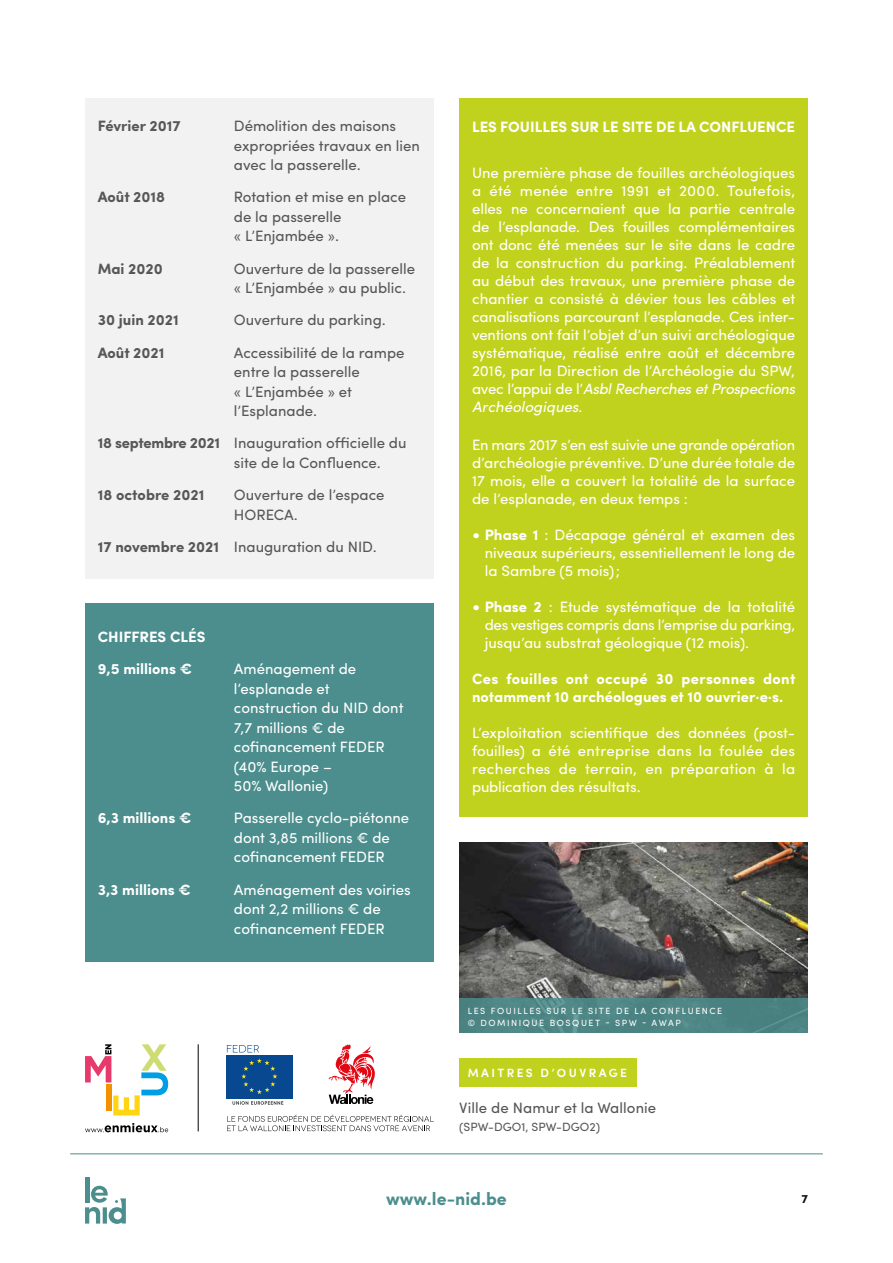
<style>
.page{position:relative;width:893px;height:1263px;background:#fff}
.page>*{position:absolute;margin:0;border:0;box-sizing:border-box;transform-origin:0 0}
.t1{font:700 18px "Sofia Pro";color:#4b8e8d}
.t2{font:15px/18px "Sofia Pro";color:#fff;text-align:justify}
.t3{font:15px/19.5px "Sofia Pro";color:#575756}
.t4{font:700 15px/18px "Sofia Pro";color:#fff}
.t5{font:700 15px "Sofia Pro";color:#575756}
.t6{font:12px "Sofia Pro";color:#575756}
.t7{font:600 12px "Sofia Pro";letter-spacing:.2em;color:#fff}
.t8{font:700 12px "Sofia Pro";color:#11100c}
.t9{font:9px/12px "Sofia Pro";letter-spacing:.17em;color:#fff}
.s1{font-weight:700}
.s2{font-style:italic}
.s3{font-size:18px}
</style>
<div class="page">
<hr style="left:85px;top:1177px;width:4px;height:25px;background:#4b8e8d">
<svg style="left:85px;top:1186px;width:41px;height:38px"></svg>
<hr style="left:70px;top:1153px;width:753px;height:1px;background:#4b8e8d">
<div style="left:459px;top:98px;width:349px;height:718px;background:#c1d21e"></div>
<img style="left:459px;top:842px;width:349px;height:157px">
<div style="left:226px;top:1055px;width:66px;height:43px;background:#084890"></div>
<svg style="left:241px;top:1058px;width:36px;height:36px"></svg>
<svg style="left:232px;top:1101px;width:51px;height:4px"></svg>
<hr style="left:198px;top:1044px;width:1px;height:87px;background:#000">
<svg style="left:85px;top:1044px;width:83px;height:71px"></svg>
<svg style="left:85px;top:1123px;width:83px;height:9px"></svg>
<svg style="left:227px;top:1045px;width:32px;height:7px"></svg>
<svg style="left:227px;top:1114px;width:207px;height:17px"></svg>
<svg style="left:329px;top:1044px;width:46px;height:60px"></svg>
<div style="left:459px;top:1058px;width:177px;height:29px;background:#c1d21e"></div>
<div style="left:85px;top:98px;width:349px;height:480px;background:#f2f2f2"></div>
<div style="left:85px;top:604px;width:349px;height:358px;background:#4b8e8d"></div>
<div style="left:459px;top:999px;width:349px;height:34px;background:#4c8584"></div>
<p class="t5" style="left:98px;top:114px;width:84px">Février 2017</p>
<p class="t3" style="left:234px;top:115px;width:188px">Démolition des maisons expropriées travaux en lien avec la passerelle.</p>
<p class="t5" style="left:98px;top:186px;width:69px">Août 2018</p>
<p class="t3" style="left:234px;top:186px;width:174px">Rotation et mise en place de la passerelle<br>« L’Enjambée ».</p>
<p class="t5" style="left:98px;top:257px;width:66px">Mai 2020</p>
<p class="t3" style="left:234px;top:258px;width:183px">Ouverture de la passerelle « L’Enjambée » au public.</p>
<p class="t5" style="left:98px;top:309px;width:82px">30 juin 2021</p>
<p class="t3" style="left:234px;top:309px;width:153px">Ouverture du parking.</p>
<p class="t5" style="left:98px;top:341px;width:68px">Août 2021</p>
<p class="t3" style="left:234px;top:342px;width:172px">Accessibilité de la rampe entre la passerelle<br>« L’Enjambée » et l’Esplanade.</p>
<p class="t3" style="left:234px;top:432px;width:174px;text-indent:-136px"><span class="s1">18 septembre 2021</span> Inauguration officielle du site de la Confluence.</p>
<p class="t5" style="left:98px;top:483px;width:108px">18 octobre 2021</p>
<p class="t3" style="left:234px;top:484px;width:152px">Ouverture de l’espace<br>HORECA.</p>
<p class="t3" style="left:98px;top:536px;width:280px"><span class="s1">17 novembre 2021</span> Inauguration du NID.</p>
<p class="t4" style="left:98px;top:619px;width:109px;line-height:32.2px">CHIFFRES CLÉS<br>9,5 millions €</p>
<p class="t2" style="left:234px;top:658px;width:171px;line-height:19.5px;text-align:left">Aménagement de l’esplanade et construction du NID dont<br>7,7 millions € de cofinancement FEDER (40% Europe –<br>50% Wallonie)</p>
<p class="t4" style="left:98px;top:808px;width:95px">6,3 millions €</p>
<p class="t2" style="left:234px;top:807px;width:177px;line-height:19.5px;text-align:left">Passerelle cyclo-piétonne dont 3,85 millions € de cofinancement FEDER</p>
<p class="t4" style="left:98px;top:879px;width:95px">3,3 millions €</p>
<p class="t2" style="left:234px;top:878px;width:178px;line-height:19.5px;text-align:left">Aménagement des voiries dont 2,2 millions € de cofinancement FEDER</p>
<p class="t4" style="left:472px;top:117px;width:325px">LES FOUILLES SUR LE SITE DE LA CONFLUENCE</p>
<p class="t2" style="left:472px;top:163px;width:325px">Une première phase de fouilles archéologiques a été menée entre 1991 et 2000. Toutefois, elles ne concernaient que la partie centrale de l’esplanade. Des fouilles complémentaires ont donc été menées sur le site dans le cadre de la construction du parking. Préalablement au début des travaux, une première phase de chantier a consisté à dévier tous les câbles et canalisations parcourant l’esplanade. Ces inter&shy;ventions ont fait l’objet d’un suivi archéologique systématique, réalisé entre août et décembre 2016, par la Direction de l’Archéologie du SPW, avec l’appui de l’<span class="s2">Asbl Recherches et Prospections Archéologiques</span>.</p>
<p class="t2" style="left:472px;top:435px;width:325px">En mars 2017 s’en est suivie une grande opération d’archéologie préventive. D’une durée totale de 17 mois, elle a couvert la totalité de la surface de l’esplanade, en deux temps :</p>
<p class="t2" style="left:485px;top:525px;width:312px;text-indent:-13px"><span class="s3">•</span> <span class="s1">Phase 1</span> : Décapage général et examen des niveaux supérieurs, essentiellement le long de la Sambre (5 mois);</p>
<p class="t2" style="left:485px;top:597px;width:312px;text-indent:-13px"><span class="s3">•</span> <span class="s1">Phase 2</span> : Etude systématique de la totalité des vestiges compris dans l’emprise du parking, jusqu’au substrat géologique (12 mois).</p>
<p class="t4" style="left:472px;top:669px;width:325px">Ces fouilles ont occupé 30 personnes dont notamment 10 archéologues et 10 ouvrier.e.s.</p>
<p class="t2" style="left:472px;top:723px;width:325px">L’exploitation scientifique des données (post&shy;fouilles) a été entreprise dans la foulée des recherches de terrain, en préparation à la publication des résultats.</p>
<p class="t9" style="left:468px;top:1004px;width:256px">LES FOUILLES SUR LE SITE DE LA CONFLUENCE © DOMINIQUE BOSQUET - SPW - AWAP</p>
<p class="t7" style="left:468px;top:1064px;width:161px">MAITRES D’OUVRAGE</p>
<p class="t3" style="left:459px;top:1097px;width:199px">Ville de Namur et la Wallonie</p>
<p class="t6" style="left:459px;top:1118px;width:142px">(SPW-DGO1, SPW-DGO2)</p>
<p class="t1" style="left:386px;top:1185px;width:122px">www.le-nid.be</p>
<p class="t8" style="left:801px;top:1189px;width:8px">7</p>
</div>
